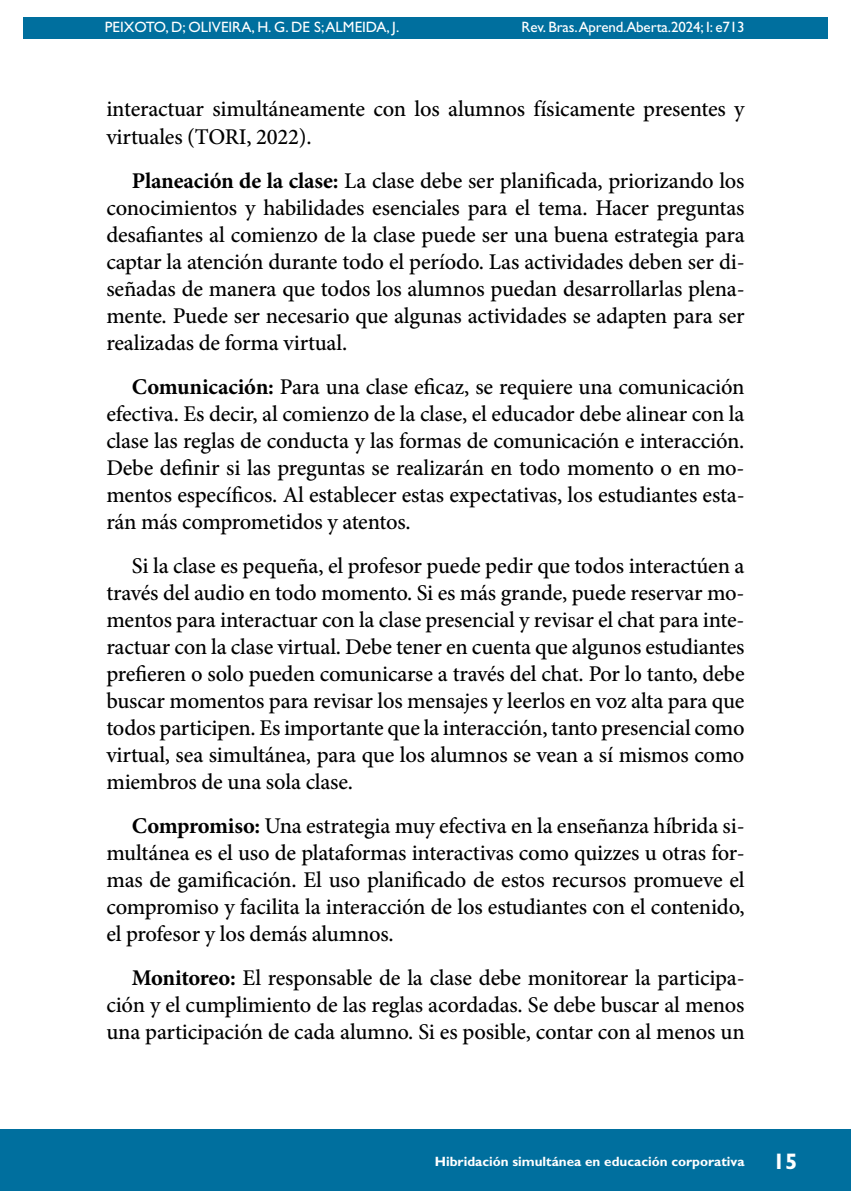
<style>
.page{position:relative;width:851px;height:1191px;background:#fff}
.page>*{position:absolute;margin:0;border:0;box-sizing:border-box;transform-origin:0 0}
.t1{font:500 22.5px/27px "Minion Pro";letter-spacing:-.01em;color:#000;text-align:justify}
.t2{font:15px "Gill Sans Std";letter-spacing:-.01em;color:#fff}
.t3{font:700 13.5px "Gill Sans Std";color:#fff}
.s1{font-weight:700}
.s2{font-size:22.5px}
</style>
<div class="page">
<hr style="left:104px;top:0;width:1px;height:467px;background:#006f9e">
<div style="left:23px;top:17px;width:804px;height:21px;background:#006f9e"></div>
<div style="left:0;top:1129px;width:850px;height:62px;background:#006f9e"></div>
<p class="t2" style="left:105px;top:18px;width:296px">PEIXOTO, D; OLIVEIRA, H. G. DE S; ALMEIDA, J.</p>
<p class="t2" style="left:521px;top:18px;width:224px">Rev. Bras.Aprend.Aberta.2024; I: e713</p>
<p class="t1" style="left:106px;top:96px;width:639px">interactuar simultáneamente con los alumnos físicamente presentes y virtuales (TORI, 2022).</p>
<p class="t1" style="left:106px;top:167px;width:639px;text-indent:26px"><span class="s1">Planeación de la clase:</span> La clase debe ser planificada, priorizando los conocimientos y habilidades esenciales para el tema. Hacer preguntas desafiantes al comienzo de la clase puede ser una buena estrategia para captar la atención durante todo el período. Las actividades deben ser di&shy;señadas de manera que todos los alumnos puedan desarrollarlas plena&shy;mente. Puede ser necesario que algunas actividades se adapten para ser realizadas de forma virtual.</p>
<p class="t1" style="left:106px;top:373px;width:639px;text-indent:26px"><span class="s1">Comunicación:</span> Para una clase eficaz, se requiere una comunicación efectiva. Es decir, al comienzo de la clase, el educador debe alinear con la clase las reglas de conducta y las formas de comunicación e interacción.<br>Debe definir si las preguntas se realizarán en todo momento o en mo&shy;mentos específicos. Al establecer estas expectativas, los estudiantes esta&shy;rán más comprometidos y atentos.</p>
<p class="t1" style="left:106px;top:552px;width:639px;text-indent:26px">Si la clase es pequeña, el profesor puede pedir que todos interactúen a través del audio en todo momento. Si es más grande, puede reservar mo&shy;mentos para interactuar con la clase presencial y revisar el chat para inte&shy;ractuar con la clase virtual. Debe tener en cuenta que algunos estudiantes prefieren o solo pueden comunicarse a través del chat. Por lo tanto, debe buscar momentos para revisar los mensajes y leerlos en voz alta para que todos participen. Es importante que la interacción, tanto presencial como virtual, sea simultánea, para que los alumnos se vean a sí mismos como miembros de una sola clase.</p>
<p class="t1" style="left:106px;top:812px;width:639px;text-indent:26px"><span class="s1">Compromiso:</span> Una estrategia muy efectiva en la enseñanza híbrida si&shy;multánea es el uso de plataformas interactivas como quizzes u otras for&shy;mas de gamificación. El uso planificado de estos recursos promueve el compromiso y facilita la interacción de los estudiantes con el contenido, el profesor y los demás alumnos.</p>
<p class="t1" style="left:106px;top:964px;width:639px;text-indent:26px"><span class="s1">Monitoreo:</span> El responsable de la clase debe monitorear la participa&shy;ción y el cumplimiento de las reglas acordadas. Se debe buscar al menos una participación de cada alumno. Si es posible, contar con al menos un</p>
<p class="t3" style="left:435px;top:1153px;width:364px">Hibridación simultánea en educación corporativa <span class="s2">15</span></p>
</div>
